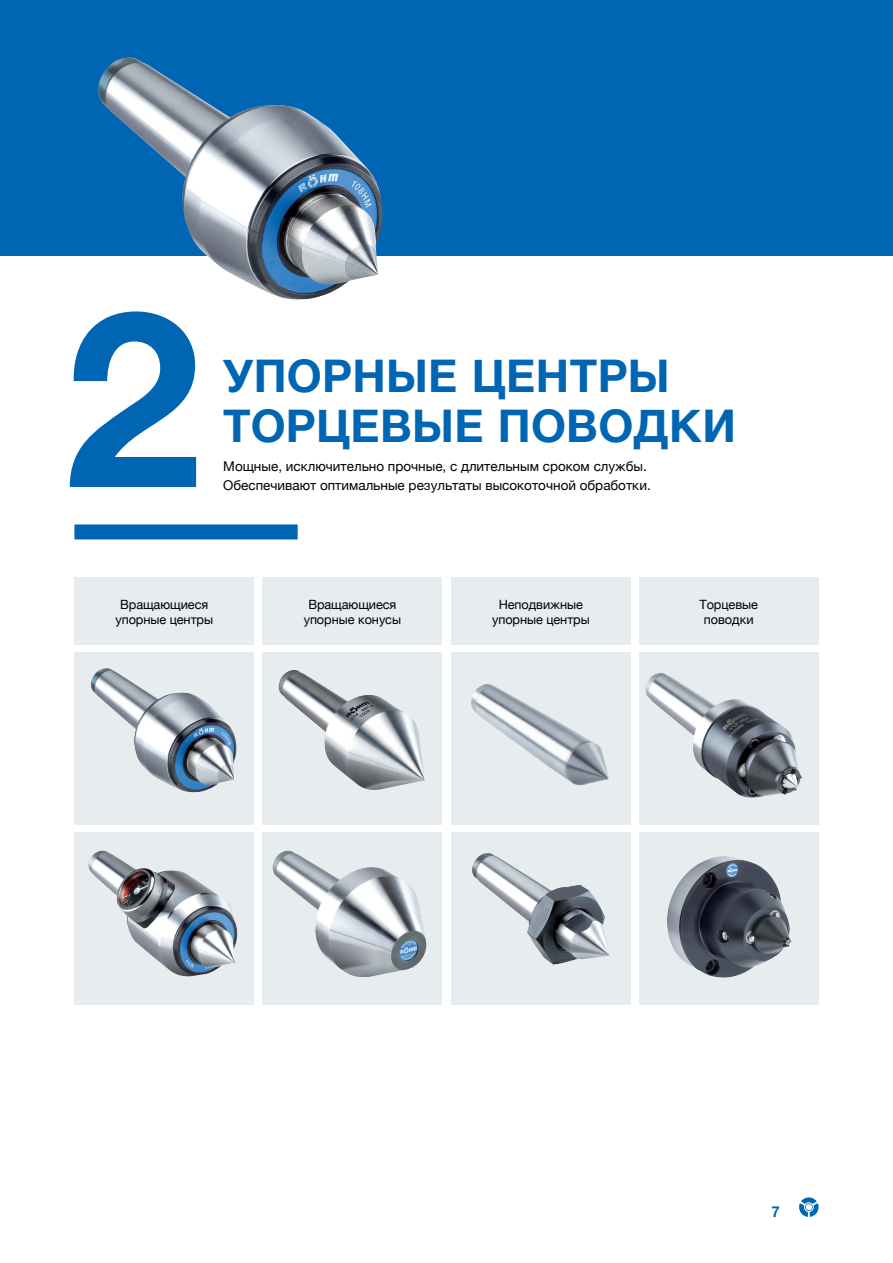
<style>
.page{position:relative;width:893px;height:1263px;background:#fff}
.page>*{position:absolute;margin:0;border:0;box-sizing:border-box;transform-origin:0 0}
.t1{font:700 245.7px "Helvetica Neue LT Pro";color:#0066b3}
.t2{font:700 45px/49.5px "Helvetica Neue";letter-spacing:.005em;color:#0066b3}
.t3{font:700 15px "Helvetica Neue";color:#0066b3}
.t4{font:13.5px/18.9px "Helvetica Neue";color:#000}
.t5{font:12.75px/15px "Helvetica Neue";letter-spacing:-.005em;color:#000;text-align:center}
</style>
<div class="page">
<svg style="left:799px;top:1197px;width:20px;height:20px"></svg>
<div style="left:74px;top:652px;width:180px;height:172px;background:#e7ecef"></div>
<div style="left:263px;top:652px;width:179px;height:172px;background:#e7ecef"></div>
<div style="left:451px;top:652px;width:179px;height:172px;background:#e7ecef"></div>
<div style="left:639px;top:652px;width:180px;height:172px;background:#e7ecef"></div>
<div style="left:74px;top:832px;width:180px;height:172px;background:#e7ecef"></div>
<div style="left:263px;top:832px;width:179px;height:172px;background:#e7ecef"></div>
<div style="left:451px;top:832px;width:179px;height:172px;background:#e7ecef"></div>
<div style="left:639px;top:832px;width:180px;height:172px;background:#e7ecef"></div>
<div style="left:74px;top:577px;width:180px;height:67px;background:#e7ecef"></div>
<div style="left:263px;top:577px;width:179px;height:67px;background:#e7ecef"></div>
<div style="left:451px;top:577px;width:179px;height:67px;background:#e7ecef"></div>
<div style="left:639px;top:577px;width:180px;height:67px;background:#e7ecef"></div>
<div style="left:0;top:0;width:893px;height:255px;background:#0066b3"></div>
<img style="left:91px;top:668px;width:146px;height:124px">
<img style="left:97px;top:58px;width:286px;height:242px">
<img style="left:88px;top:851px;width:149px;height:125px">
<img style="left:278px;top:670px;width:147px;height:120px">
<img style="left:273px;top:850px;width:154px;height:127px">
<img style="left:472px;top:853px;width:138px;height:111px">
<img style="left:471px;top:684px;width:138px;height:102px">
<img style="left:645px;top:673px;width:157px;height:125px">
<img style="left:667px;top:856px;width:125px;height:122px">
<div style="left:74px;top:524px;width:224px;height:15px;background:#0066b3"></div>
<h1 class="t1" style="left:65px;top:247px;width:138px">2</h1>
<h2 class="t2" style="left:223px;top:353px;width:514px">УПОРНЫЕ ЦЕНТРЫ<br>ТОРЦЕВЫЕ ПОВОДКИ</h2>
<p class="t4" style="left:223px;top:458px;width:429px">Мощные, исключительно прочные, с длительным сроком службы.<br>Обеспечивают оптимальные результаты высокоточной обработки.</p>
<p class="t5" style="left:115px;top:598px;width:99px">Вращающиеся упорные центры</p>
<p class="t5" style="left:492px;top:598px;width:99px">Неподвижные упорные центры</p>
<p class="t5" style="left:304px;top:598px;width:99px">Вращающиеся упорные конусы</p>
<p class="t5" style="left:699px;top:598px;width:60px">Торцевые поводки</p>
<p class="t3" style="left:771px;top:1200px;width:10px">7</p>
</div>
